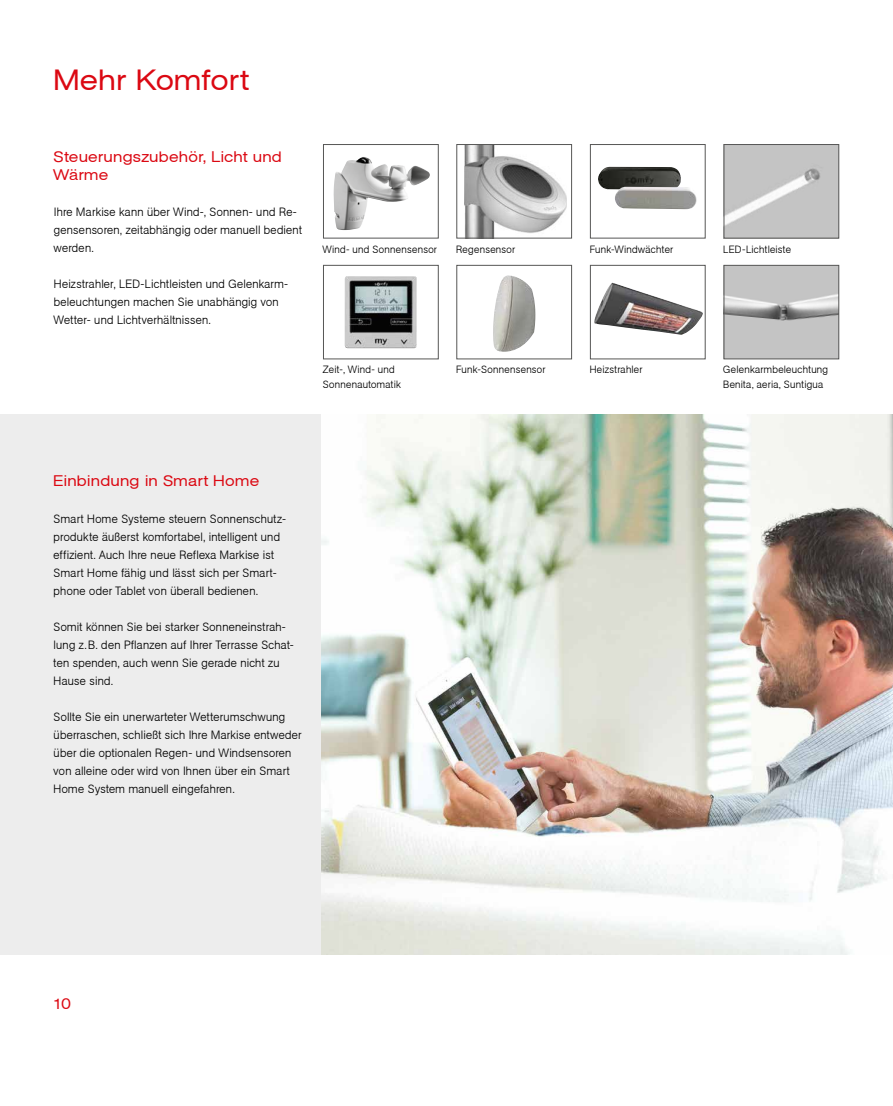
<style>
.page{position:relative;width:893px;height:1106px;background:#fff}
.page>*{position:absolute;margin:0;border:0;box-sizing:border-box;transform-origin:0 0}
.t1{font:28.5px "Agba Extended Normal";letter-spacing:.015em;color:#db0812}
.t2{font:15px/18px "Agba Extended Normal";letter-spacing:.03em;color:#db0812}
.t3{font:700 12px/18px "Agba Small";letter-spacing:.01em;color:#000}
.t4{font:700 10.5px/14.2px "Agba Small";letter-spacing:.015em;color:#000}
</style>
<div class="page">
<div style="left:0;top:414px;width:893px;height:540px;background:#ededed"></div>
<img style="left:322px;top:414px;width:571px;height:541px">
<img style="left:493px;top:275px;width:42px;height:77px">
<div style="left:457px;top:265px;width:115px;height:94px;border:1px solid #575756"></div>
<img style="left:464px;top:146px;width:102px;height:90px">
<div style="left:457px;top:144px;width:115px;height:94px;border:1px solid #575756"></div>
<img style="left:594px;top:283px;width:109px;height:52px">
<div style="left:590px;top:265px;width:115px;height:94px;border:1px solid #575756"></div>
<img style="left:726px;top:267px;width:111px;height:90px">
<div style="left:724px;top:265px;width:115px;height:94px;border:1px solid #575756"></div>
<img style="left:345px;top:276px;width:72px;height:72px">
<div style="left:323px;top:265px;width:115px;height:94px;border:1px solid #575756"></div>
<img style="left:726px;top:146px;width:111px;height:90px">
<div style="left:724px;top:144px;width:115px;height:94px;border:1px solid #575756"></div>
<img style="left:598px;top:167px;width:83px;height:23px">
<img style="left:614px;top:187px;width:83px;height:22px">
<div style="left:590px;top:144px;width:115px;height:94px;border:1px solid #575756"></div>
<img style="left:334px;top:157px;width:96px;height:73px">
<div style="left:323px;top:144px;width:115px;height:94px;border:1px solid #575756"></div>
<h1 class="t1" style="left:54px;top:64px;width:196px">Mehr Komfort</h1>
<p class="t2" style="left:54px;top:148px;width:230px">Steuerungszubehör, Licht und<br>Wärme</p>
<p class="t3" style="left:54px;top:203px;width:250px">Ihre Markise kann über Wind-, Sonnen- und Re&shy;gensensoren, zeitabhängig oder manuell bedient werden.</p>
<p class="t3" style="left:54px;top:275px;width:236px">Heizstrahler, LED-Lichtleisten und Gelenkarm&shy;beleuchtungen machen Sie unabhängig von<br>Wetter- und Lichtverhältnissen.</p>
<p class="t4" style="left:323px;top:242px;width:116px">Wind- und Sonnensensor</p>
<p class="t4" style="left:590px;top:242px;width:85px">Funk-Windwächter</p>
<p class="t4" style="left:723px;top:242px;width:69px">LED-Lichtleiste</p>
<p class="t4" style="left:456px;top:242px;width:61px">Regensensor</p>
<p class="t4" style="left:323px;top:362px;width:80px">Zeit-, Wind- und<br>Sonnenautomatik</p>
<p class="t4" style="left:456px;top:362px;width:91px">Funk-Sonnensensor</p>
<p class="t4" style="left:590px;top:362px;width:54px">Heizstrahler</p>
<p class="t4" style="left:723px;top:362px;width:107px">Gelenkarmbeleuchtung<br>Benita, aeria, Suntigua</p>
<p class="t2" style="left:54px;top:472px;width:207px">Einbindung in Smart Home</p>
<p class="t3" style="left:54px;top:509px;width:234px">Smart Home Systeme steuern Sonnenschutz&shy;produkte äußerst komfortabel, intelligent und effizient. Auch Ihre neue Reflexa Markise ist Smart Home fähig und lässt sich per Smart&shy;phone oder Tablet von überall bedienen.</p>
<p class="t3" style="left:54px;top:617px;width:242px">Somit können Sie bei starker Sonneneinstrah&shy;lung z.B. den Pflanzen auf Ihrer Terrasse Schat&shy;ten spenden, auch wenn Sie gerade nicht zu Hause sind.</p>
<p class="t3" style="left:54px;top:707px;width:249px">Sollte Sie ein unerwarteter Wetterumschwung überraschen, schließt sich Ihre Markise entweder über die optionalen Regen- und Windsensoren von alleine oder wird von Ihnen über ein Smart Home System manuell eingefahren.</p>
<p class="t2" style="left:53px;top:994px;width:19px">10</p>
</div>
